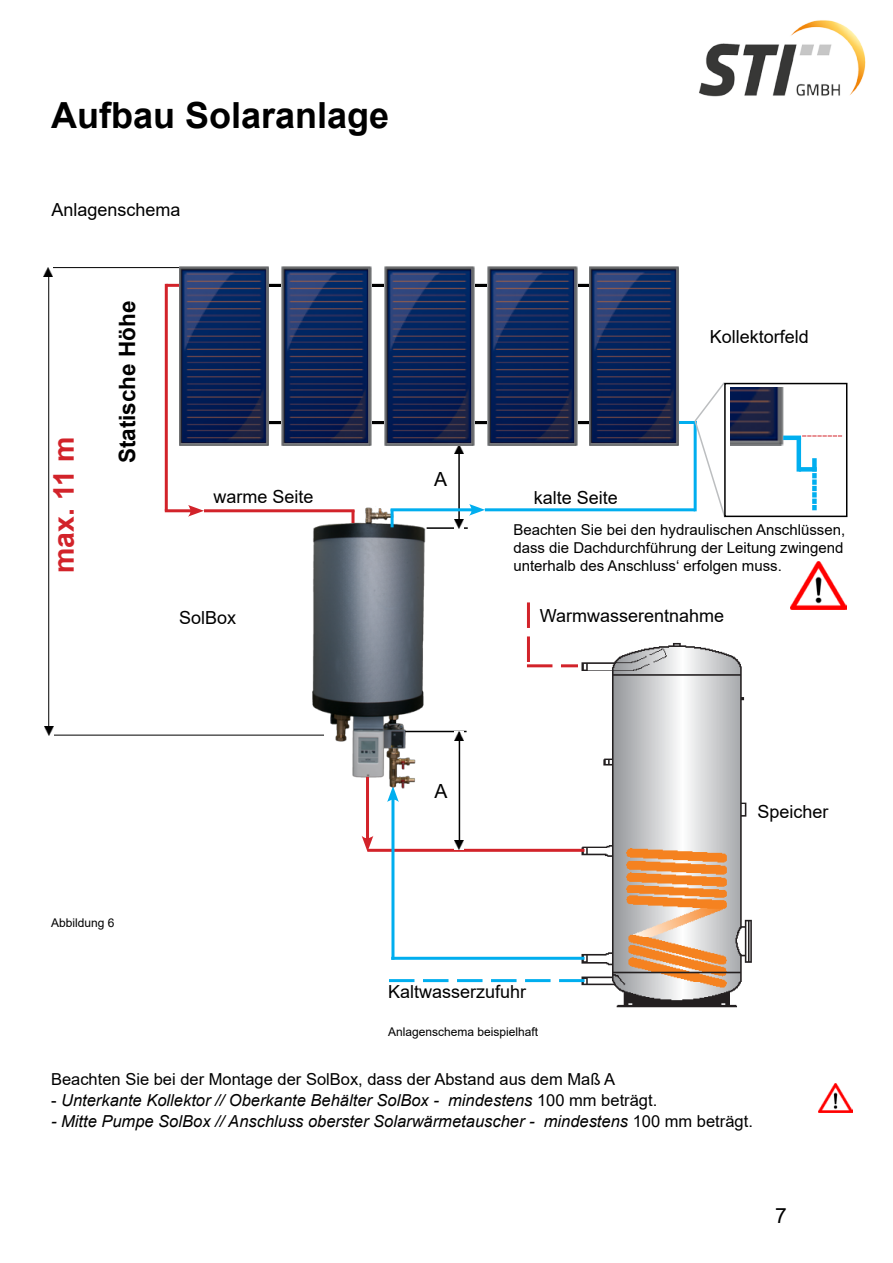
<style>
.page{position:relative;width:893px;height:1263px;background:#fff}
.page>*{position:absolute;margin:0;border:0;box-sizing:border-box;transform-origin:0 0}
.t1{font:700 36px "Arial";color:#000}
.t2{font:700 28.5px "Arial";color:#d2232a}
.t3{font:700 22.5px "Arial";color:#000}
.t4{font:21px "Arial";color:#000}
.t5{font:19.5px "Arial";color:#000}
.t6{font:18px "Arial";color:#000}
.t7{font:italic 16.5px "Arial";color:#000}
.t8{font:16.5px "Arial";color:#000}
.t9{font:15px/18px "Arial";color:#000;text-align:justify}
.t10{font:12px "Arial";color:#000}
.s1{font-style:normal}
</style>
<div class="page">
<img style="left:699px;top:20px;width:167px;height:77px">
<hr style="left:527px;top:602px;width:3px;height:26px;background:#d2232a">
<hr style="left:561px;top:664px;width:25px;height:3px;background:#d2232a">
<hr style="left:527px;top:664px;width:25px;height:3px;background:#d2232a">
<hr style="left:48px;top:735px;width:276px;height:1px;background:#000">
<hr style="left:386px;top:731px;width:81px;height:1px;background:#000">
<svg style="left:455px;top:731px;width:9px;height:9px"></svg>
<hr style="left:527px;top:636px;width:3px;height:26px;background:#d2232a">
<hr style="left:525px;top:979px;width:26px;height:3px;background:#00aeef">
<hr style="left:491px;top:979px;width:26px;height:3px;background:#00aeef">
<hr style="left:457px;top:979px;width:25px;height:3px;background:#00aeef">
<hr style="left:423px;top:979px;width:25px;height:3px;background:#00aeef">
<hr style="left:389px;top:979px;width:25px;height:3px;background:#00aeef">
<img style="left:578px;top:642px;width:174px;height:366px">
<hr style="left:367px;top:849px;width:217px;height:3px;background:#d2232a">
<hr style="left:391px;top:796px;width:3px;height:164px;background:#00aeef">
<img style="left:226px;top:507px;width:216px;height:298px">
<hr style="left:49px;top:267px;width:142px;height:1px;background:#000">
<hr style="left:268px;top:421px;width:23px;height:3px;background:#000">
<hr style="left:473px;top:284px;width:20px;height:3px;background:#000">
<hr style="left:268px;top:284px;width:14px;height:3px;background:#000">
<hr style="left:370px;top:421px;width:17px;height:3px;background:#000">
<hr style="left:576px;top:284px;width:20px;height:3px;background:#000">
<svg style="left:474px;top:421px;width:13px;height:3px"></svg>
<hr style="left:368px;top:284px;width:23px;height:3px;background:#000">
<hr style="left:577px;top:421px;width:19px;height:3px;background:#000">
<hr style="left:679px;top:421px;width:18px;height:3px;background:#00aeef">
<hr style="left:165px;top:284px;width:3px;height:227px;background:#d2232a">
<hr style="left:458px;top:449px;width:2px;height:75px;background:#000">
<svg style="left:693px;top:382px;width:34px;height:136px"></svg>
<svg style="left:168px;top:284px;width:11px;height:3px"></svg>
<svg style="left:455px;top:446px;width:9px;height:8px"></svg>
<hr style="left:559px;top:979px;width:26px;height:3px;background:#00aeef">
<hr style="left:391px;top:957px;width:193px;height:3px;background:#00aeef">
<hr style="left:459px;top:732px;width:1px;height:114px;background:#000">
<hr style="left:366px;top:777px;width:3px;height:64px;background:#d2232a">
<svg style="left:362px;top:836px;width:11px;height:16px"></svg>
<svg style="left:455px;top:841px;width:9px;height:9px"></svg>
<hr style="left:391px;top:508px;width:84px;height:3px;background:#00aeef">
<hr style="left:204px;top:509px;width:150px;height:3px;background:#d2232a">
<svg style="left:351px;top:512px;width:3px;height:11px"></svg>
<hr style="left:391px;top:509px;width:3px;height:18px;background:#00aeef">
<hr style="left:427px;top:527px;width:41px;height:2px;background:#000">
<svg style="left:455px;top:504px;width:30px;height:24px"></svg>
<div style="left:724px;top:383px;width:123px;height:134px;border:2px solid #000"></div>
<img style="left:730px;top:387px;width:53px;height:59px">
<hr style="left:783px;top:436px;width:18px;height:4px;background:#00aeef">
<div style="left:812px;top:458px;width:5px;height:14px;background:#00aeef"></div>
<div style="left:799px;top:467px;width:18px;height:5px;background:#00aeef"></div>
<div style="left:796px;top:438px;width:5px;height:34px;background:#00aeef"></div>
<svg style="left:802px;top:436px;width:40px;height:1px"></svg>
<svg style="left:812px;top:473px;width:5px;height:37px"></svg>
<img style="left:819px;top:1083px;width:34px;height:30px">
<img style="left:179px;top:267px;width:90px;height:179px">
<img style="left:282px;top:267px;width:89px;height:179px">
<img style="left:385px;top:267px;width:89px;height:179px">
<img style="left:487px;top:267px;width:90px;height:179px">
<img style="left:589px;top:267px;width:90px;height:179px">
<hr style="left:165px;top:509px;width:29px;height:3px;background:#d2232a">
<svg style="left:188px;top:505px;width:16px;height:12px"></svg>
<hr style="left:485px;top:508px;width:210px;height:3px;background:#00aeef">
<img style="left:791px;top:561px;width:55px;height:49px">
<hr style="left:48px;top:274px;width:1px;height:462px;background:#000">
<svg style="left:44px;top:267px;width:9px;height:9px"></svg>
<svg style="left:44px;top:726px;width:9px;height:9px"></svg>
<div style="left:557px;top:747px;width:43px;height:30px;background:#fff"></div>
<h1 class="t1" style="left:51px;top:90px;width:340px">Aufbau Solaranlage</h1>
<p class="t6" style="left:52px;top:198px;width:131px">Anlagenschema</p>
<h2 class="t2" style="left:44px;top:573px;width:138px;rotate:-90deg">max. 11 m</h2>
<h3 class="t3" style="left:111px;top:463px;width:164px;rotate:-90deg">Statische Höhe</h3>
<p class="t5" style="left:434px;top:465px;width:15px">A</p>
<p class="t6" style="left:213px;top:484px;width:102px">warme Seite</p>
<p class="t6" style="left:534px;top:485px;width:86px">kalte Seite</p>
<p class="t6" style="left:710px;top:324px;width:101px">Kollektorfeld</p>
<p class="t9" style="left:513px;top:521px;width:333px">Beachten Sie bei den hydraulischen Anschlüssen, dass die Dachdurchführung der Leitung zwingend unterhalb des Anschluss‘ erfolgen muss.</p>
<p class="t6" style="left:179px;top:605px;width:59px">SolBox</p>
<p class="t10" style="left:51px;top:915px;width:65px">Abbildung 6</p>
<p class="t5" style="left:434px;top:777px;width:15px">A</p>
<p class="t6" style="left:540px;top:603px;width:186px">Warmwasserentnahme</p>
<p class="t6" style="left:757px;top:799px;width:73px">Speicher</p>
<p class="t6" style="left:388px;top:979px;width:140px">Kaltwasserzufuhr</p>
<p class="t10" style="left:388px;top:1024px;width:152px">Anlagenschema beispielhaft</p>
<p class="t8" style="left:51px;top:1068px;width:566px">Beachten Sie bei der Montage der SolBox, dass der Abstand aus dem Maß A</p>
<p class="t7" style="left:51px;top:1089px;width:608px"><span class="s1">-</span> Unterkante Kollektor // Oberkante Behälter SolBox - mindestens <span class="s1">100 mm beträgt.</span></p>
<p class="t7" style="left:51px;top:1110px;width:703px">- Mitte Pumpe SolBox // Anschluss oberster Solarwärmetauscher - mindestens <span class="s1">100 mm beträgt.</span></p>
<p class="t4" style="left:775px;top:1201px;width:13px">7</p>
</div>
